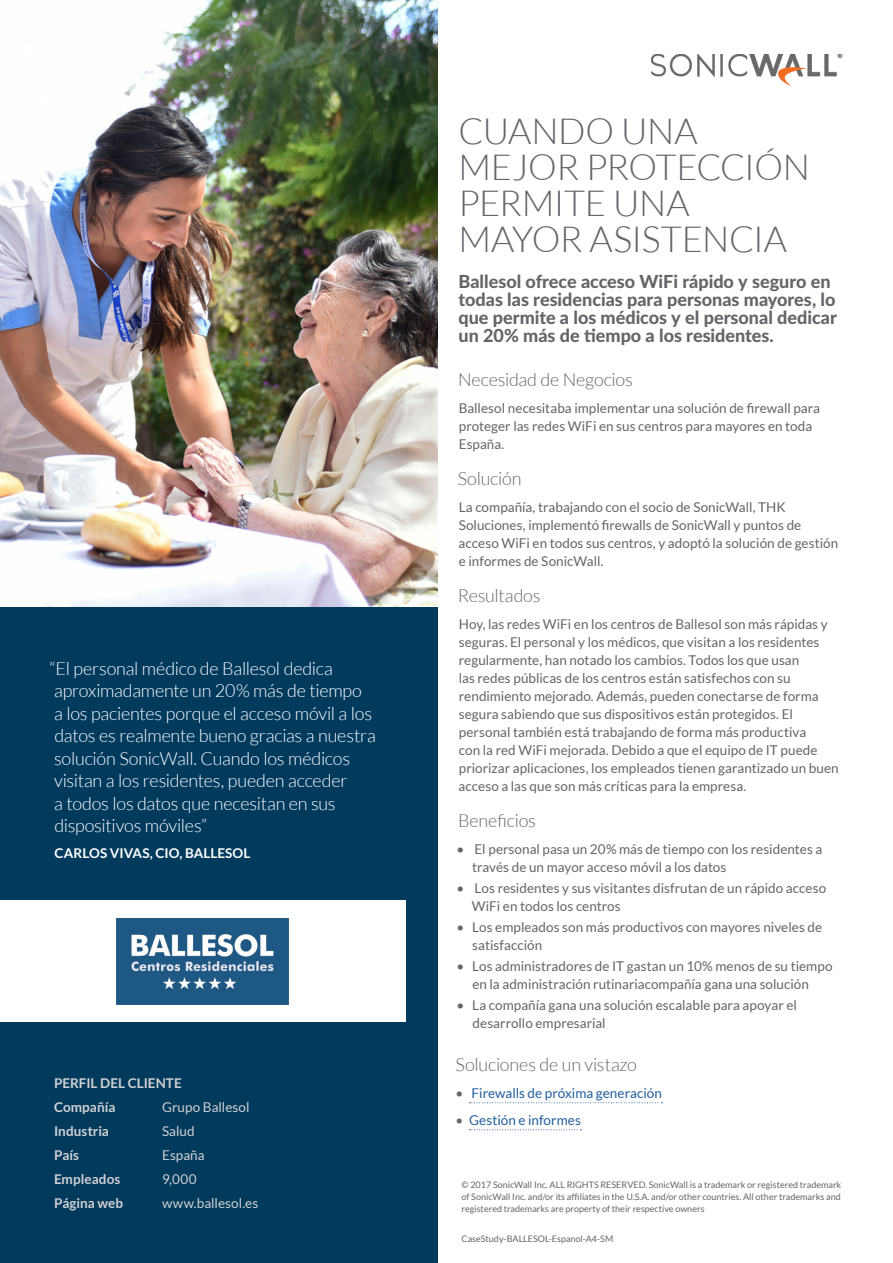
<style>
.page{position:relative;width:893px;height:1263px;background:#fff}
.page>*{position:absolute;margin:0;border:0;box-sizing:border-box;transform-origin:0 0}
.t1{font:300 36px/36px "Lato";letter-spacing:-.015em;color:#646569}
.t2{font:300 18px/22.5px "Lato";letter-spacing:-.015em;color:#fff}
.t3{font:800 18px/18px "Lato";color:#646569}
.t4{font:300 18px "Lato";letter-spacing:-.01em;color:#646569}
.t5{font:13.5px/18px "Lato";letter-spacing:.005em;color:#646569}
.t6{font:700 13.5px/24px "Lato";letter-spacing:.005em;color:#d1d1d2}
.t7{font:13.5px "Lato";color:#215e9e}
.t8{font:13.5px "Lato";letter-spacing:.005em;color:#d1d1d2}
.t9{font:700 13.5px "Lato";letter-spacing:.005em;color:#fff}
.t10{font:9px/12px "Lato";color:#646569;text-align:justify}
.s1{color:#646569}
</style>
<div class="page">
<img style="left:651px;top:54px;width:191px;height:32px">
<img style="left:0;top:0;width:437px;height:608px">
<div style="left:0;top:608px;width:437px;height:655px;background:#003a5d"></div>
<div style="left:0;top:900px;width:405px;height:122px;background:#fff"></div>
<img style="left:117px;top:918px;width:171px;height:86px">
<svg style="left:469px;top:1102px;width:193px;height:1px"></svg>
<svg style="left:469px;top:1129px;width:113px;height:1px"></svg>
<p class="t2" style="left:49px;top:657px;width:328px">“El personal médico de Ballesol dedica aproximadamente un 20% más de tiempo<br>a los pacientes porque el acceso móvil a los datos es realmente bueno gracias a nuestra solución SonicWall. Cuando los médicos visitan a los residentes, pueden acceder<br>a todos los datos que necesitan en sus dispositivos móviles”</p>
<p class="t9" style="left:55px;top:845px;width:197px">CARLOS VIVAS, CIO, BALLESOL</p>
<p class="t6" style="left:54px;top:1071px;width:129px">PERFIL DEL CLIENTE<br>Compañía</p>
<p class="t8" style="left:162px;top:1099px;width:89px">Grupo Ballesol</p>
<p class="t6" style="left:54px;top:1119px;width:57px">Industria</p>
<p class="t8" style="left:162px;top:1123px;width:34px">Salud</p>
<p class="t6" style="left:54px;top:1143px;width:27px">País</p>
<p class="t8" style="left:162px;top:1147px;width:44px">España</p>
<p class="t6" style="left:54px;top:1167px;width:68px">Empleados</p>
<p class="t8" style="left:162px;top:1171px;width:36px">9,000</p>
<p class="t6" style="left:54px;top:1191px;width:71px">Página web</p>
<p class="t8" style="left:162px;top:1195px;width:98px">www.ballesol.es</p>
<h1 class="t1" style="left:458px;top:113px;width:353px">CUANDO UNA<br>MEJOR PROTECCIÓN<br>PERMITE UNA<br>MAYOR ASISTENCIA</h1>
<h2 class="t3" style="left:458px;top:272px;width:380px">Ballesol ofrece acceso WiFi rápido y seguro en todas las residencias para personas mayores, lo que permite a los médicos y el personal dedicar un 20% más de tiempo a los residentes.</h2>
<h2 class="t4" style="left:458px;top:370px;width:176px">Necesidad de Negocios</h2>
<p class="t5" style="left:459px;top:399px;width:363px">Ballesol necesitaba implementar una solución de firewall para proteger las redes WiFi en sus centros para mayores en toda<br>España.</p>
<h2 class="t4" style="left:458px;top:469px;width:65px">Solución</h2>
<p class="t5" style="left:459px;top:498px;width:381px">La compañía, trabajando con el socio de SonicWall, THK Soluciones, implementó firewalls de SonicWall y puntos de acceso WiFi en todos sus centros, y adoptó la solución de gestión e informes de SonicWall.</p>
<h2 class="t4" style="left:458px;top:586px;width:84px">Resultados</h2>
<p class="t5" style="left:459px;top:615px;width:382px">Hoy, las redes WiFi en los centros de Ballesol son más rápidas y seguras. El personal y los médicos, que visitan a los residentes regularmente, han notado los cambios. Todos los que usan<br>las redes públicas de los centros están satisfechos con su rendimiento mejorado. Además, pueden conectarse de forma segura sabiendo que sus dispositivos están protegidos. El personal también está trabajando de forma más productiva<br>con la red WiFi mejorada. Debido a que el equipo de IT puede priorizar aplicaciones, los empleados tienen garantizado un buen acceso a las que son más críticas para la empresa.</p>
<h2 class="t4" style="left:458px;top:811px;width:79px">Beneficios</h2>
<p class="t5" style="left:472px;top:840px;width:352px;text-indent:-15px">• El personal pasa un 20% más de tiempo con los residentes a través de un mayor acceso móvil a los datos</p>
<p class="t5" style="left:472px;top:879px;width:356px;text-indent:-15px">• Los residentes y sus visitantes disfrutan de un rápido acceso<br>WiFi en todos los centros</p>
<p class="t5" style="left:472px;top:918px;width:351px;text-indent:-16px">• Los empleados son más productivos con mayores niveles de satisfacción</p>
<p class="t5" style="left:457px;top:957px;width:377px;text-align:center">• Los administradores de IT gastan un 10% menos de su tiempo en la administración rutinariacompañía gana una solución</p>
<p class="t5" style="left:473px;top:996px;width:326px;text-indent:-16px">• La compañía gana una solución escalable para apoyar el desarrollo empresarial</p>
<h2 class="t4" style="left:455px;top:1055px;width:183px">Soluciones de un vistazo</h2>
<p class="t7" style="left:455px;top:1086px;width:208px"><span class="s1">•</span> Firewalls de próxima generación</p>
<p class="t7" style="left:455px;top:1113px;width:127px"><span class="s1">•</span> Gestión e informes</p>
<p class="t10" style="left:461px;top:1179px;width:381px">© 2017 SonicWall Inc. ALL RIGHTS RESERVED. SonicWall is a trademark or registered trademark of SonicWall Inc. and/or its affiliates in the U.S.A. and/or other countries. All other trademarks and registered trademarks are property of their respective owners</p>
<p class="t10" style="left:461px;top:1233px;width:153px">CaseStudy-BALLESOL-Espanol-A4-SM</p>
</div>
